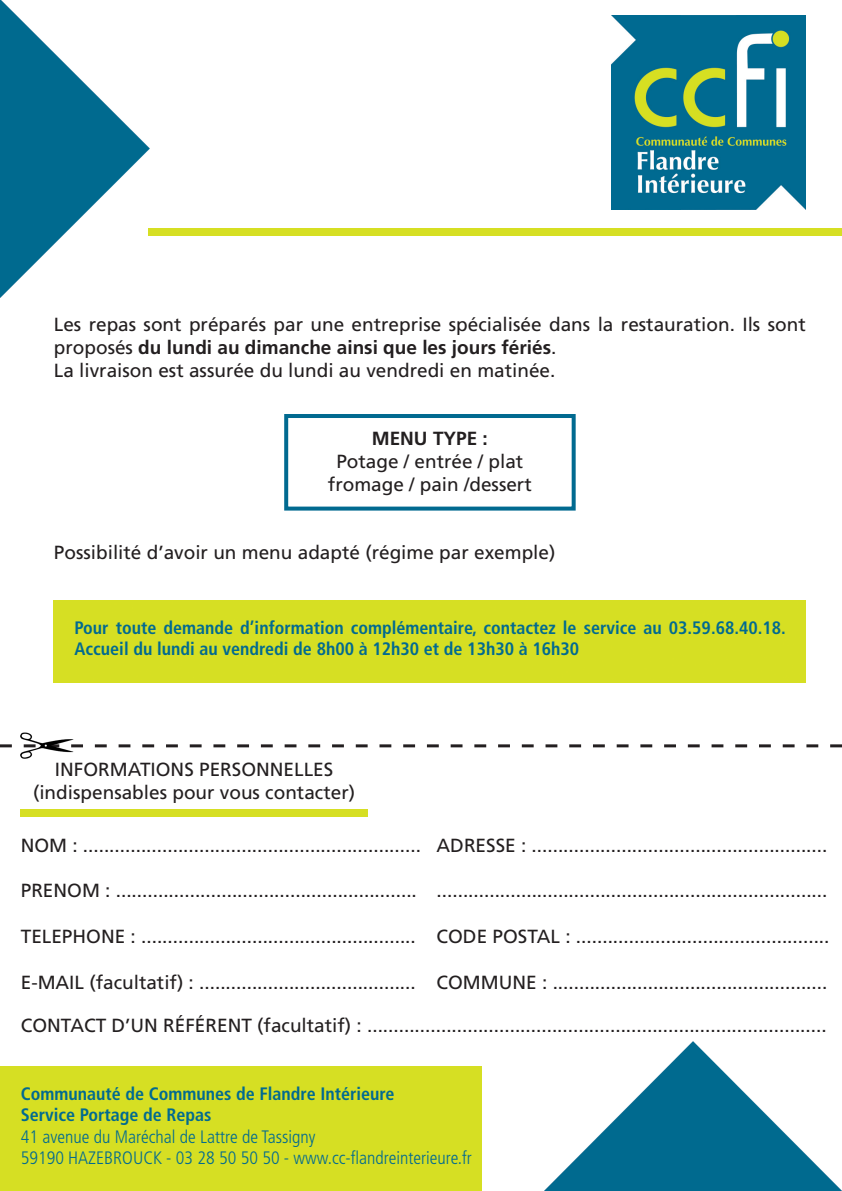
<style>
.page{position:relative;width:842px;height:1191px;background:#fff}
.page>*{position:absolute;margin:0;border:0;box-sizing:border-box;transform-origin:0 0}
.t1{font:19px/22.8px "Frutiger";color:#231f20}
.t2{font:700 19px "Frutiger";color:#231f20}
.t3{font:700 condensed 18px/21.6px "Frutiger";color:#016a90}
.t4{font:300 condensed 18px "Frutiger";color:#016a90}
.s1{font-weight:700}
</style>
<div class="page">
<img style="left:0;top:0;width:149px;height:297px">
<img style="left:545px;top:1042px;width:297px;height:149px">
<div style="left:0;top:1066px;width:481px;height:125px;background:#d6df23"></div>
<img style="left:611px;top:16px;width:195px;height:194px">
<div style="left:149px;top:228px;width:693px;height:7px;background:#d6df23"></div>
<div style="left:21px;top:809px;width:346px;height:7px;background:#d6df23"></div>
<svg style="left:0;top:744px;width:842px;height:3px"></svg>
<div style="left:54px;top:600px;width:752px;height:82px;background:#d6df23"></div>
<img style="left:21px;top:732px;width:52px;height:27px">
<div style="left:284px;top:414px;width:292px;height:96px;border:4px solid #016a90"></div>
<p class="t1" style="left:54px;top:313px;width:753px">Les repas sont préparés par une entreprise spécialisée dans la restauration. Ils sont proposés <span class="s1">du lundi au dimanche ainsi que les jours fériés</span>.</p>
<p class="t1" style="left:54px;top:358px;width:503px">La livraison est assurée du lundi au vendredi en matinée.</p>
<p class="t2" style="left:372px;top:427px;width:118px">MENU TYPE :</p>
<p class="t1" style="left:336px;top:449px;width:188px">Potage / entrée / plat</p>
<p class="t1" style="left:328px;top:472px;width:205px">fromage / pain /dessert</p>
<p class="t1" style="left:54px;top:541px;width:503px">Possibilité d’avoir un menu adapté (régime par exemple)</p>
<p class="t3" style="left:75px;top:617px;width:713px">Pour toute demande d’information complémentaire, contactez le service au 03.59.68.40.18.<br>Accueil du lundi au vendredi de 8h00 à 12h30 et de 13h30 à 16h30</p>
<p class="t1" style="left:55px;top:758px;width:280px">INFORMATIONS PERSONNELLES</p>
<p class="t1" style="left:33px;top:781px;width:323px">(indispensables pour vous contacter)</p>
<p class="t1" style="left:21px;top:833px;width:402px">NOM : ................................................................</p>
<p class="t1" style="left:21px;top:879px;width:398px">PRENOM : .........................................................</p>
<p class="t1" style="left:21px;top:924px;width:397px">TELEPHONE : ....................................................</p>
<p class="t1" style="left:21px;top:970px;width:396px">E-MAIL (facultatif) : .........................................</p>
<p class="t1" style="left:437px;top:833px;width:392px">ADRESSE : ........................................................</p>
<p class="t1" style="left:437px;top:879px;width:392px">..........................................................................</p>
<p class="t1" style="left:437px;top:924px;width:394px">CODE POSTAL : ................................................</p>
<p class="t1" style="left:437px;top:970px;width:392px">COMMUNE : ....................................................</p>
<p class="t1" style="left:21px;top:1014px;width:807px">CONTACT D’UN RÉFÉRENT (facultatif) : .......................................................................................</p>
<p class="t3" style="left:21px;top:1082px;width:375px">Communauté de Communes de Flandre Intérieure</p>
<p class="t3" style="left:21px;top:1104px;width:192px">Service Portage de Repas</p>
<p class="t4" style="left:21px;top:1126px;width:296px">41 avenue du Maréchal de Lattre de Tassigny</p>
<p class="t4" style="left:21px;top:1148px;width:452px">59190 HAZEBROUCK - 03 28 50 50 50 - www.cc-flandreinterieure.fr</p>
</div>
